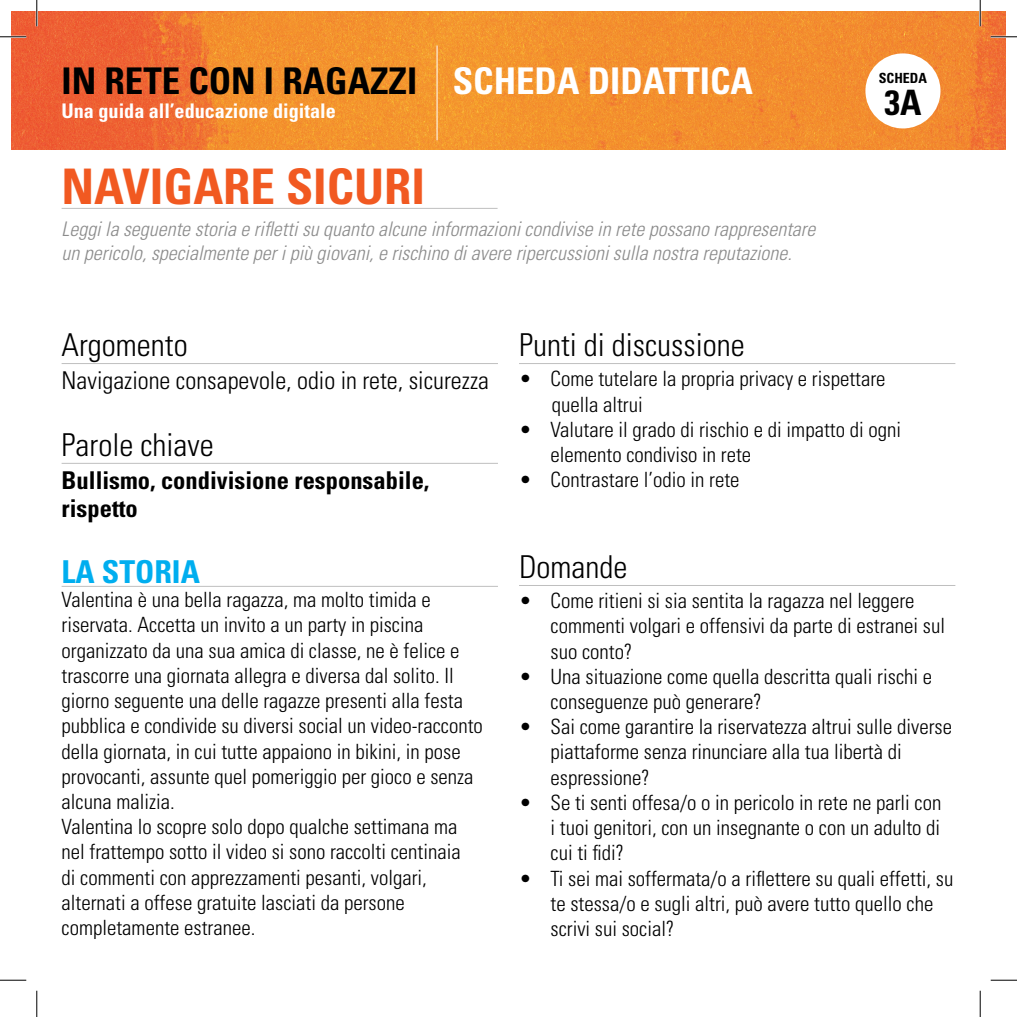
<style>
.page{position:relative;width:1017px;height:1017px;background:#fff}
.page>*{position:absolute;margin:0;border:0;box-sizing:border-box;transform-origin:0 0}
.t1{font:700 condensed 49px "Univers";color:#f15921}
.t2{font:700 condensed 36.75px "Univers";color:#000}
.t3{font:700 condensed 36.75px "Univers";color:#fff}
.t4{font:700 condensed 35px "Univers";color:#000}
.t5{font:300 condensed 31.5px "Univers";color:#000}
.t6{font:700 condensed 31.5px "Univers";color:#00aeef}
.t7{font:300 condensed 24.5px "Univers";color:#000}
.t8{font:700 condensed 24.5px/28px "Univers";color:#000}
.t9{font:300 condensed 21px/25.2px "Univers";color:#000}
.t10{font:italic 300 condensed 20.12px "Univers";color:#8c8c8c}
.t11{font:700 condensed 20.12px "Univers";color:#fff}
.t12{font:700 condensed 14px "Univers";color:#000}
</style>
<div class="page">
<img style="left:12px;top:12px;width:992px;height:137px">
<hr style="left:62px;top:208px;width:435px;height:1px;background:#bfbfbf">
<hr style="left:62px;top:363px;width:436px;height:1px;background:#bfbfbf">
<hr style="left:62px;top:462px;width:436px;height:1px;background:#bfbfbf">
<hr style="left:62px;top:585px;width:436px;height:1px;background:#bfbfbf">
<hr style="left:519px;top:363px;width:435px;height:1px;background:#bfbfbf">
<hr style="left:519px;top:584px;width:435px;height:1px;background:#bfbfbf">
<hr style="left:436px;top:45px;width:1px;height:95px;background:#fff">
<div style="left:865px;top:53px;width:75px;height:75px;background:#fff;border-radius:50%"></div>
<hr style="left:0;top:36px;width:26px;height:2px;background:#fff">
<hr style="left:990px;top:36px;width:26px;height:2px;background:#fff">
<hr style="left:36px;top:0;width:2px;height:26px;background:#fff">
<hr style="left:978px;top:0;width:2px;height:26px;background:#fff">
<svg style="left:0;top:36px;width:26px;height:1px"></svg>
<svg style="left:990px;top:36px;width:26px;height:1px"></svg>
<svg style="left:0;top:979px;width:26px;height:1px"></svg>
<svg style="left:990px;top:979px;width:26px;height:1px"></svg>
<svg style="left:36px;top:0;width:1px;height:26px"></svg>
<svg style="left:36px;top:990px;width:1px;height:26px"></svg>
<svg style="left:979px;top:0;width:1px;height:26px"></svg>
<svg style="left:979px;top:990px;width:1px;height:26px"></svg>
<p class="t2" style="left:62px;top:58px;width:357px">IN RETE CON I RAGAZZI</p>
<p class="t11" style="left:62px;top:99px;width:275px">Una guida all’educazione digitale</p>
<p class="t1" style="left:62px;top:156px;width:365px">NAVIGARE SICURI</p>
<p class="t3" style="left:452px;top:58px;width:301px">SCHEDA DIDATTICA</p>
<p class="t12" style="left:878px;top:70px;width:50px">SCHEDA</p>
<p class="t4" style="left:884px;top:81px;width:38px">3A</p>
<p class="t10" style="left:62px;top:217px;width:755px">Leggi la seguente storia e rifletti su quanto alcune informazioni condivise in rete possano rappresentare</p>
<p class="t10" style="left:62px;top:241px;width:731px">un pericolo, specialmente per i più giovani, e rischino di avere ripercussioni sulla nostra reputazione.</p>
<p class="t5" style="left:62px;top:326px;width:127px">Argomento</p>
<p class="t7" style="left:62px;top:365px;width:429px">Navigazione consapevole, odio in rete, sicurezza</p>
<p class="t5" style="left:62px;top:426px;width:154px">Parole chiave</p>
<p class="t8" style="left:62px;top:465px;width:369px">Bullismo, condivisione responsabile, rispetto</p>
<p class="t6" style="left:62px;top:552px;width:140px">LA STORIA</p>
<p class="t9" style="left:62px;top:586px;width:422px">Valentina è una bella ragazza, ma molto timida e riservata. Accetta un invito a un party in piscina organizzato da una sua amica di classe, ne è felice e trascorre una giornata allegra e diversa dal solito. Il giorno seguente una delle ragazze presenti alla festa pubblica e condivide su diversi social un video-racconto della giornata, in cui tutte appaiono in bikini, in pose provocanti, assunte quel pomeriggio per gioco e senza alcuna malizia.</p>
<p class="t9" style="left:62px;top:813px;width:397px">Valentina lo scopre solo dopo qualche settimana ma</p>
<p class="t9" style="left:62px;top:838px;width:400px">nel frattempo sotto il video si sono raccolti centinaia</p>
<p class="t9" style="left:62px;top:863px;width:366px">di commenti con apprezzamenti pesanti, volgari,</p>
<p class="t9" style="left:62px;top:889px;width:344px">alternati a offese gratuite lasciati da persone completamente estranee.</p>
<p class="t5" style="left:519px;top:326px;width:227px">Punti di discussione</p>
<p class="t9" style="left:519px;top:366px;width:368px">• Come tutelare la propria privacy e rispettare</p>
<p class="t9" style="left:551px;top:391px;width:92px">quella altrui</p>
<p class="t9" style="left:550px;top:416px;width:352px;text-indent:-32px">• Valutare il grado di rischio e di impatto di ogni elemento condiviso in rete</p>
<p class="t9" style="left:519px;top:467px;width:222px">• Contrastare l’odio in rete</p>
<p class="t5" style="left:519px;top:548px;width:110px">Domande</p>
<p class="t9" style="left:550px;top:587px;width:396px;text-indent:-32px">• Come ritieni si sia sentita la ragazza nel leggere commenti volgari e offensivi da parte di estranei sul suo conto?</p>
<p class="t9" style="left:550px;top:663px;width:383px;text-indent:-32px">• Una situazione come quella descritta quali rischi e conseguenze può generare?</p>
<p class="t9" style="left:550px;top:713px;width:403px;text-indent:-32px">• Sai come garantire la riservatezza altrui sulle diverse piattaforme senza rinunciare alla tua libertà di espressione?</p>
<p class="t9" style="left:550px;top:789px;width:392px;text-align:justify;text-indent:-32px">• Se ti senti offesa/o o in pericolo in rete ne parli con i tuoi genitori, con un insegnante o con un adulto di cui ti fidi?</p>
<p class="t9" style="left:550px;top:864px;width:404px;text-indent:-32px">• Ti sei mai soffermata/o a riflettere su quali effetti, su te stessa/o e sugli altri, può avere tutto quello che scrivi sui social?</p>
</div>
